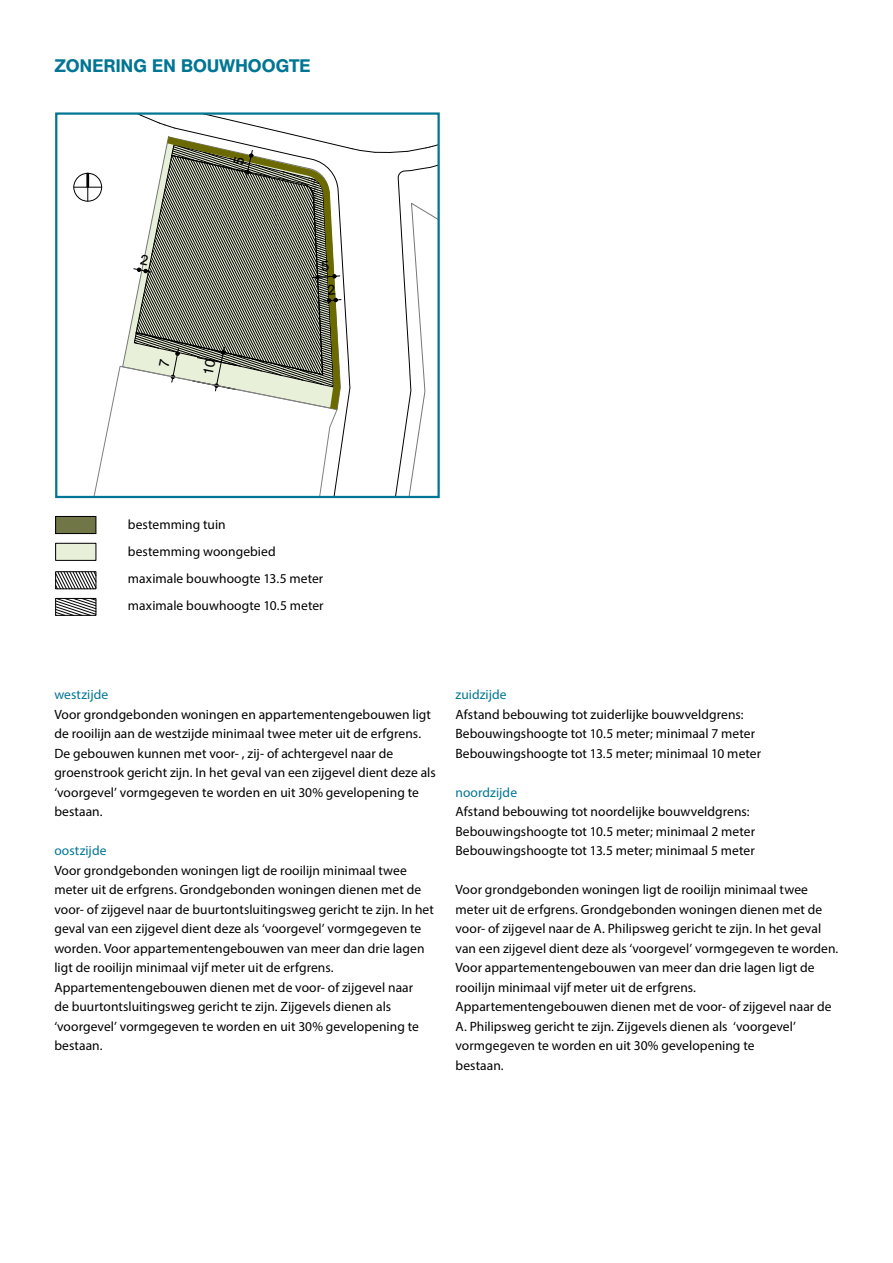
<style>
.page{position:relative;width:893px;height:1263px;background:#fff}
.page>*{position:absolute;margin:0;border:0;box-sizing:border-box;transform-origin:0 0}
.t1{font:500 18px "SG Next BSK";letter-spacing:.01em;color:#007694}
.t2{font:18px "SG Next BSK";color:#000}
.t3{font:13.5px/19.5px "Myriad Pro";letter-spacing:.005em;color:#000}
.t4{font:13.5px "Myriad Pro";letter-spacing:.005em;color:#007694}
</style>
<div class="page">
<div style="left:56px;top:516px;width:40px;height:17px;background:#707645"></div>
<div style="left:56px;top:516px;width:40px;height:18px;border:1px solid #000"></div>
<div style="left:56px;top:543px;width:40px;height:17px;background:#e8f0d9"></div>
<div style="left:56px;top:543px;width:40px;height:17px;border:1px solid #000"></div>
<svg style="left:55px;top:571px;width:42px;height:18px"></svg>
<div style="left:56px;top:572px;width:40px;height:17px;border:1px solid #000"></div>
<svg style="left:55px;top:598px;width:42px;height:18px"></svg>
<div style="left:56px;top:598px;width:40px;height:17px;border:1px solid #000"></div>
<svg style="left:73px;top:114px;width:366px;height:383px"></svg>
<h1 class="t1" style="left:54px;top:55px;width:258px">ZONERING EN BOUWHOOGTE</h1>
<p class="t3" style="left:128px;top:511px;width:197px;line-height:27px">bestemming tuin<br>bestemming woongebied maximale bouwhoogte 13.5 meter maximale bouwhoogte 10.5 meter</p>
<p class="t4" style="left:54px;top:686px;width:55px">westzijde</p>
<p class="t3" style="left:54px;top:704px;width:383px">Voor grondgebonden woningen en appartementengebouwen ligt de rooilijn aan de westzijde minimaal twee meter uit de erfgrens.<br>De gebouwen kunnen met voor- , zij- of achtergevel naar de groenstrook gericht zijn. In het geval van een zijgevel dient deze als ‘voorgevel’ vormgegeven te worden en uit 30% gevelopening te bestaan.</p>
<p class="t4" style="left:54px;top:842px;width:54px">oostzijde</p>
<p class="t3" style="left:54px;top:860px;width:381px">Voor grondgebonden woningen ligt de rooilijn minimaal twee meter uit de erfgrens. Grondgebonden woningen dienen met de voor- of zijgevel naar de buurtontsluitingsweg gericht te zijn. In het geval van een zijgevel dient deze als ‘voorgevel’ vormgegeven te worden. Voor appartementengebouwen van meer dan drie lagen ligt de rooilijn minimaal vijf meter uit de erfgrens.<br>Appartementengebouwen dienen met de voor- of zijgevel naar<br>de buurtontsluitingsweg gericht te zijn. Zijgevels dienen als ‘voorgevel’ vormgegeven te worden en uit 30% gevelopening te bestaan.</p>
<h1 class="t2" style="left:75px;top:774px;width:14px">X</h1>
<p class="t4" style="left:455px;top:686px;width:53px">zuidzijde</p>
<p class="t3" style="left:455px;top:704px;width:307px">Afstand bebouwing tot zuiderlijke bouwveldgrens:<br>Bebouwingshoogte tot 10.5 meter; minimaal 7 meter<br>Bebouwingshoogte tot 13.5 meter; minimaal 10 meter</p>
<p class="t4" style="left:455px;top:784px;width:63px">noordzijde</p>
<p class="t3" style="left:455px;top:802px;width:301px">Afstand bebouwing tot noordelijke bouwveldgrens:<br>Bebouwingshoogte tot 10.5 meter; minimaal 2 meter<br>Bebouwingshoogte tot 13.5 meter; minimaal 5 meter</p>
<p class="t3" style="left:455px;top:880px;width:384px">Voor grondgebonden woningen ligt de rooilijn minimaal twee meter uit de erfgrens. Grondgebonden woningen dienen met de voor- of zijgevel naar de A. Philipsweg gericht te zijn. In het geval van een zijgevel dient deze als ‘voorgevel’ vormgegeven te worden.<br>Voor appartementengebouwen van meer dan drie lagen ligt de rooilijn minimaal vijf meter uit de erfgrens.<br>Appartementengebouwen dienen met de voor- of zijgevel naar de A. Philipsweg gericht te zijn. Zijgevels dienen als ‘voorgevel’ vormgegeven te worden en uit 30% gevelopening te<br>bestaan.</p>
</div>
